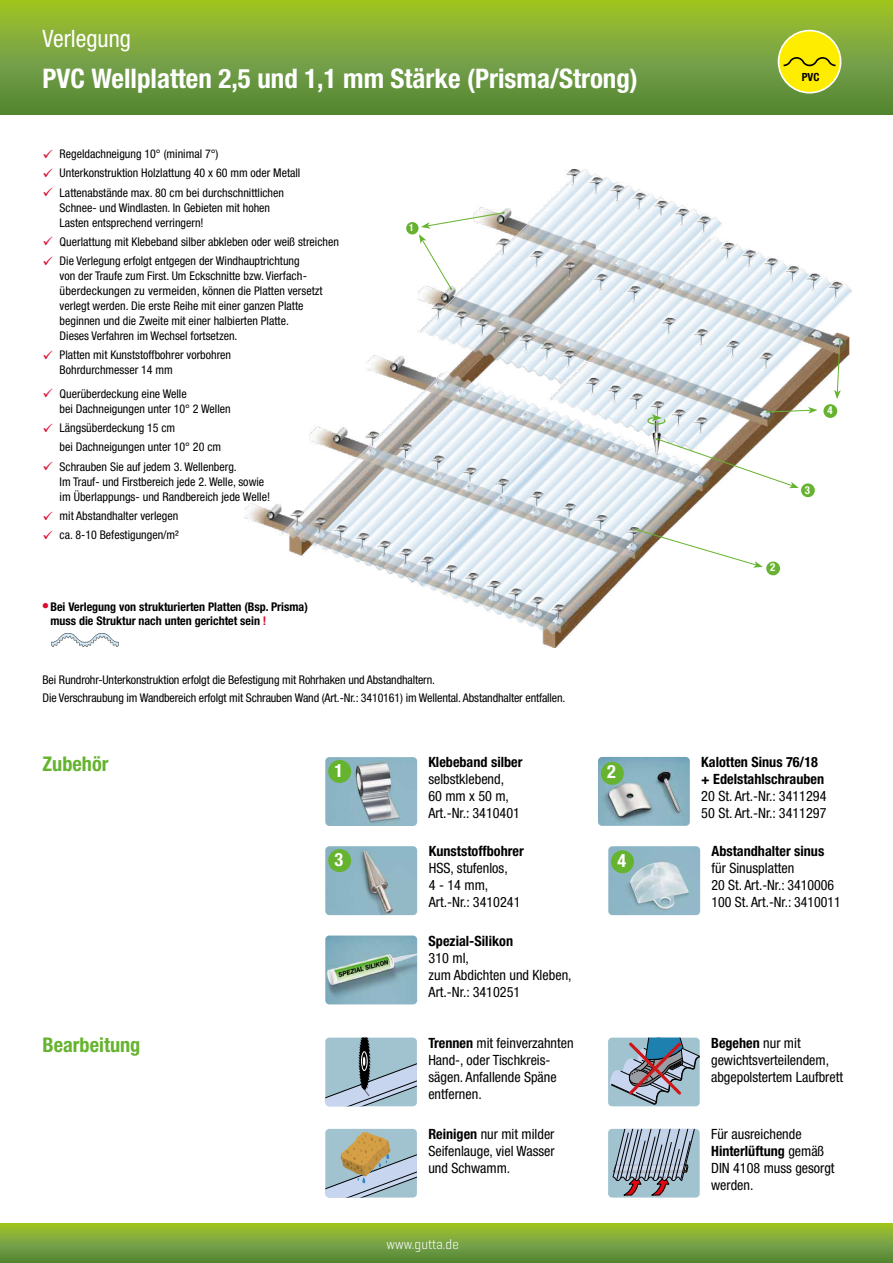
<style>
.page{position:relative;width:893px;height:1263px;background:#fff}
.page>*{position:absolute;margin:0;border:0;box-sizing:border-box;transform-origin:0 0}
.t1{font:700 condensed 27px "Helvetica Neue LT Pro";color:#fff}
.t2{font:condensed 24px "Helvetica Neue LT Pro";color:#fff}
.t3{font:700 condensed 20.25px "Helvetica Neue LT Pro";color:#65b32e}
.t4{font:700 condensed 18.15px "Helvetica Neue LT Pro";color:#fff}
.t5{font:300 14.25px "Geogrotesque Cond";color:#fff;scale:1.05 1}
.t6{font:condensed 14.1px/17px "Helvetica Neue LT Pro";color:#000}
.t7{font:700 condensed 14.1px/17px "Helvetica Neue LT Pro";color:#000}
.t8{font:condensed 12px/15px "Helvetica Neue LT Pro";color:#000}
.t9{font:700 condensed 12px/14.4px "Helvetica Neue LT Pro";color:#000}
.t10{font:700 condensed 11.25px "Helvetica Neue LT Pro";color:#000}
.t11{font:700 condensed 10.95px "Helvetica Neue LT Pro";color:#fff}
.t12{font:700 condensed 9.9px "Helvetica Neue LT Pro";color:#fff}
.s1{color:#dd0b2f}
.s2{font-size:15px;color:#dd0b2f}
.s3{font-weight:700}
</style>
<div class="page">
<svg style="left:0;top:0;width:893px;height:115px;background:#78a437"></svg>
<svg style="left:0;top:1223px;width:893px;height:40px;background:#79a437"></svg>
<svg style="left:325px;top:1129px;width:92px;height:68px;background:#adb6b1"></svg>
<svg style="left:325px;top:1037px;width:92px;height:69px;background:#9cb5c3"></svg>
<div style="left:608px;top:1129px;width:92px;height:68px;background:#a1c3cf;border-radius:4px"></div>
<svg style="left:612px;top:1129px;width:88px;height:67px"></svg>
<div style="left:608px;top:1037px;width:92px;height:69px;background:#a1c3cf;border-radius:4px"></div>
<svg style="left:609px;top:1037px;width:91px;height:68px"></svg>
<img style="left:608px;top:846px;width:92px;height:69px">
<div style="left:611px;top:850px;width:23px;height:23px;background:#65b32e;border-radius:50%"></div>
<img style="left:325px;top:757px;width:92px;height:69px">
<div style="left:328px;top:760px;width:23px;height:23px;background:#65b32e;border-radius:50%"></div>
<img style="left:325px;top:846px;width:92px;height:69px">
<div style="left:328px;top:849px;width:23px;height:23px;background:#65b32e;border-radius:50%"></div>
<img style="left:325px;top:935px;width:92px;height:69px">
<img style="left:244px;top:169px;width:608px;height:479px">
<svg style="left:634px;top:528px;width:129px;height:40px"></svg>
<div style="left:766px;top:561px;width:14px;height:14px;background:#65b32e;border-radius:50%"></div>
<div style="left:801px;top:483px;width:14px;height:14px;background:#65b32e;border-radius:50%"></div>
<div style="left:406px;top:222px;width:13px;height:12px;background:#65b32e;border-radius:50%"></div>
<svg style="left:419px;top:212px;width:86px;height:78px"></svg>
<svg style="left:647px;top:407px;width:170px;height:81px"></svg>
<svg style="left:834px;top:339px;width:7px;height:60px"></svg>
<div style="left:823px;top:404px;width:14px;height:14px;background:#65b32e;border-radius:50%"></div>
<img style="left:51px;top:633px;width:68px;height:13px">
<img style="left:598px;top:757px;width:92px;height:69px">
<div style="left:601px;top:762px;width:23px;height:23px;background:#65b32e;border-radius:50%"></div>
<div style="left:778px;top:31px;width:63px;height:62px;background:#ffed00;border-radius:50%"></div>
<div style="left:778px;top:30px;width:63px;height:64px;border:2px solid #fff;border-radius:50%"></div>
<svg style="left:783px;top:57px;width:53px;height:10px"></svg>
<h2 class="t2" style="left:43px;top:24px;width:90px">Verlegung</h2>
<h1 class="t1" style="left:43px;top:63px;width:597px">PVC Wellplatten 2,5 und 1,1 mm Stärke (Prisma/Strong)</h1>
<p class="t8" style="left:43px;top:146px;width:177px"><span class="s1">✓</span> Regeldachneigung 10° (minimal 7°)</p>
<p class="t8" style="left:43px;top:166px;width:259px"><span class="s1">✓</span> Unterkonstruktion Holzlattung 40 x 60 mm oder Metall</p>
<p class="t8" style="left:60px;top:185px;width:226px;text-indent:-17px"><span class="s1">✓</span> Lattenabstände max. 80 cm bei durchschnittlichen<br>Schnee- und Windlasten. In Gebieten mit hohen<br>Lasten entsprechend verringern!</p>
<p class="t8" style="left:43px;top:234px;width:298px"><span class="s1">✓</span> Querlattung mit Klebeband silber abkleben oder weiß streichen</p>
<p class="t8" style="left:60px;top:253px;width:265px;text-indent:-17px"><span class="s1">✓</span> Die Verlegung erfolgt entgegen der Windhauptrichtung<br>von der Traufe zum First. Um Eckschnitte bzw. Vierfach&shy;überdeckungen zu vermeiden, können die Platten versetzt verlegt werden. Die erste Reihe mit einer ganzen Platte beginnen und die Zweite mit einer halbierten Platte.<br>Dieses Verfahren im Wechsel fortsetzen.</p>
<p class="t8" style="left:60px;top:348px;width:173px;text-indent:-17px"><span class="s1">✓</span> Platten mit Kunststoffbohrer vorbohren<br>Bohrdurchmesser 14 mm</p>
<p class="t8" style="left:60px;top:386px;width:173px;text-indent:-17px"><span class="s1">✓</span> Querüberdeckung eine Welle<br>bei Dachneigungen unter 10° 2 Wellen</p>
<p class="t8" style="left:60px;top:418px;width:163px;line-height:19.2px;text-indent:-17px"><span class="s1">✓</span> Längsüberdeckung 15 cm<br>bei Dachneigungen unter 10° 20 cm</p>
<p class="t8" style="left:60px;top:459px;width:212px;text-indent:-17px"><span class="s1">✓</span> Schrauben Sie auf jedem 3. Wellenberg.<br>Im Trauf- und Firstbereich jede 2. Welle, sowie im Überlappungs- und Randbereich jede Welle!</p>
<p class="t8" style="left:43px;top:508px;width:137px"><span class="s1">✓</span> mit Abstandhalter verlegen</p>
<p class="t8" style="left:43px;top:527px;width:138px"><span class="s1">✓</span> ca. 8-10 Befestigungen/m²</p>
<p class="t9" style="left:50px;top:599px;width:259px;text-indent:-9px"><span class="s2">•</span>Bei Verlegung von strukturierten Platten (Bsp. Prisma) muss die Struktur nach unten gerichtet sein <span class="s1">!</span></p>
<p class="t12" style="left:409px;top:222px;width:6px">1</p>
<p class="t8" style="left:43px;top:671px;width:524px;line-height:18px">Bei Rundrohr-Unterkonstruktion erfolgt die Befestigung mit Rohrhaken und Abstandhaltern.<br>Die Verschraubung im Wandbereich erfolgt mit Schrauben Wand (Art.-Nr.: 3410161) im Wellental. Abstandhalter entfallen.</p>
<h3 class="t3" style="left:43px;top:752px;width:67px">Zubehör</h3>
<h3 class="t4" style="left:335px;top:760px;width:10px">1</h3>
<p class="t7" style="left:428px;top:754px;width:96px">Klebeband silber</p>
<p class="t6" style="left:428px;top:770px;width:93px">selbstklebend,<br>60 mm x 50 m,<br>Art.-Nr.: 3410401</p>
<h3 class="t4" style="left:607px;top:761px;width:10px">2</h3>
<p class="t7" style="left:429px;top:843px;width:96px">Kunststoffbohrer</p>
<p class="t6" style="left:429px;top:860px;width:93px">HSS, stufenlos,<br>4 - 14 mm,<br>Art.-Nr.: 3410241</p>
<h3 class="t4" style="left:335px;top:849px;width:10px">3</h3>
<h3 class="t4" style="left:335px;top:852px;width:10px">4</h3>
<h3 class="t4" style="left:617px;top:850px;width:10px">4</h3>
<p class="t7" style="left:429px;top:932px;width:86px">Spezial-Silikon</p>
<p class="t6" style="left:429px;top:949px;width:145px">310 ml,<br>zum Abdichten und Kleben,<br>Art.-Nr.: 3410251</p>
<p class="t10" style="left:802px;top:70px;width:19px">PVC</p>
<p class="t11" style="left:770px;top:561px;width:7px">2</p>
<p class="t11" style="left:827px;top:404px;width:7px">4</p>
<p class="t11" style="left:805px;top:483px;width:7px">3</p>
<p class="t7" style="left:701px;top:754px;width:124px">Kalotten Sinus 76/18 + Edelstahlschrauben</p>
<p class="t6" style="left:701px;top:787px;width:127px">20 St. Art.-Nr.: 3411294<br>50 St. Art.-Nr.: 3411297</p>
<p class="t7" style="left:711px;top:843px;width:114px">Abstandhalter sinus</p>
<p class="t6" style="left:711px;top:860px;width:131px">für Sinusplatten<br>20 St. Art.-Nr.: 3410006<br>100 St. Art.-Nr.: 3410011</p>
<h3 class="t3" style="left:43px;top:1033px;width:99px">Bearbeitung</h3>
<p class="t6" style="left:428px;top:1034px;width:147px"><span class="s3">Trennen</span> mit feinverzahnten<br>Hand-, oder Tischkreis&shy;sägen. Anfallende Späne entfernen.</p>
<p class="t6" style="left:428px;top:1125px;width:128px;text-align:justify"><span class="s3">Reinigen</span> nur mit milder Seifenlauge, viel Wasser und Schwamm.</p>
<p class="t6" style="left:711px;top:1125px;width:125px">Für ausreichende<br><span class="s3">Hinterlüftung</span> gemäß<br>DIN 4108 muss gesorgt werden.</p>
<p class="t6" style="left:711px;top:1034px;width:133px"><span class="s3">Begehen</span> nur mit gewichtsverteilendem, abgepolstertem Laufbrett</p>
<p class="t5" style="left:387px;top:1235px;width:70px">www.gutta.de</p>
</div>
